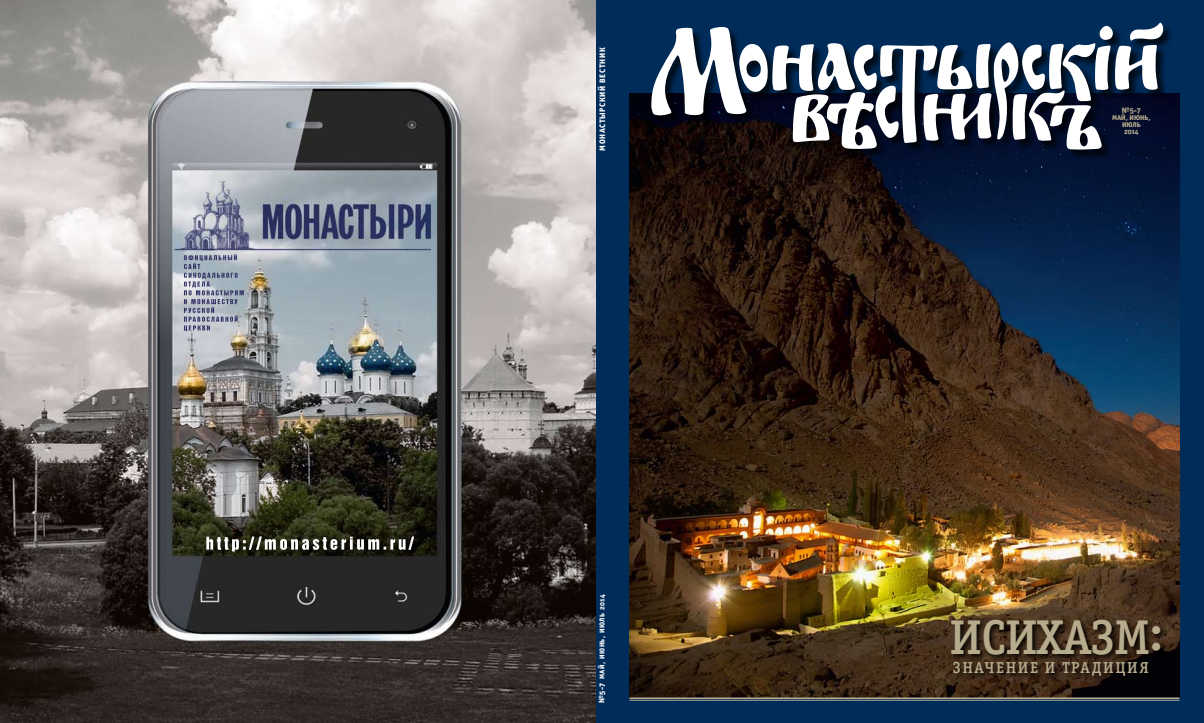
<style>
.page{position:relative;width:1204px;height:723px;background:#fff}
.page>*{position:absolute;margin:0;border:0;box-sizing:border-box;transform-origin:0 0}
.t1{font:49px "Officina Serif Medium SCC";letter-spacing:-.02em;color:#b6ab8d}
.t2{font:15.9px "Officina Serif Medium SCC";letter-spacing:.095em;color:#b6ab8d}
.t3{font:8px "Officina Sans Extra Bold SCC";letter-spacing:.08em;color:#fff}
.t4{font:8px "Officina Sans Extra Bold SCC";color:#b6ab8d}
.t5{font:7px "Officina Sans Extra Bold SCC";letter-spacing:.08em;color:#fff}
.t6{font:7px/7px "Officina Sans Extra Bold SCC";color:#b6ab8d;text-align:center}
.s1{font-size:8px}
</style>
<div class="page">
<div style="left:608px;top:0;width:596px;height:723px;background:#002c5a"></div>
<div style="left:595px;top:0;width:13px;height:723px;background:#002c5a"></div>
<img style="left:0;top:0;width:595px;height:723px">
<svg style="left:184px;top:254px;width:60px;height:77px;background:#9ca4b4"></svg>
<img style="left:629px;top:94px;width:550px;height:603px">
<svg style="left:949px;top:617px;width:231px;height:84px;background:#2b1d13"></svg>
<div style="left:204px;top:534px;width:223px;height:30px;background:#000;opacity:.75"></div>
<svg style="left:206px;top:536px;width:208px;height:15px"></svg>
<div style="left:651px;top:23px;width:527px;height:142px;background:#000;opacity:.75"></div>
<svg style="left:651px;top:23px;width:513px;height:127px"></svg>
<hr style="left:629px;top:697px;width:550px;height:2px;background:#b6ab8d">
<hr style="left:629px;top:700px;width:550px;height:1px;background:#b6ab8d">
<p class="t3" style="left:597px;top:151px;width:105px;rotate:-90deg">МОНАСТЫРСКИЙ ВЕСТНИК</p>
<p class="t5" style="left:597px;top:703px;width:111px;rotate:-90deg"><span class="s1">№5-7</span> МАЙ, ИЮНЬ, ИЮЛЬ 2014</p>
<p class="t4" style="left:1122px;top:105px;width:20px">№5-7</p>
<p class="t6" style="left:1112px;top:114px;width:40px">МАЙ, ИЮНЬ,<br>ИЮЛЬ<br>2014</p>
<h1 class="t1" style="left:949px;top:609px;width:216px">ИСИХАЗМ:</h1>
<h2 class="t2" style="left:953px;top:658px;width:197px">ЗНАЧЕНИЕ И ТРАДИЦИЯ</h2>
</div>
